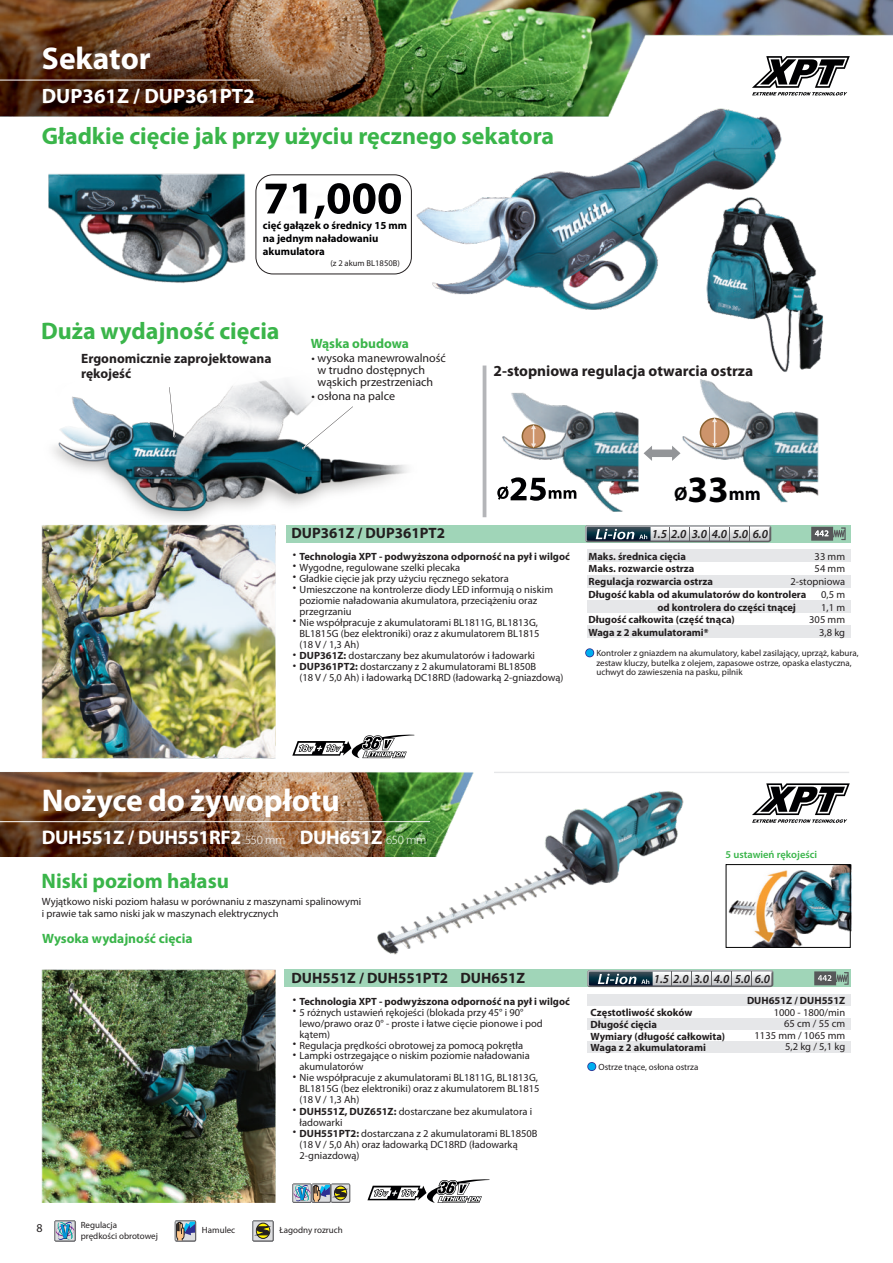
<style>
.page{position:relative;width:893px;height:1263px;background:#fff}
.page>*{position:absolute;margin:0;border:0;box-sizing:border-box;transform-origin:0 0}
.t1{font:700 37.2px "Myriad Pro";color:#000002}
.t2{font:700 31.5px "Myriad Pro";color:#fff}
.t3{font:700 24px "Myriad Pro";color:#3ab54a}
.t4{font:700 21px "Myriad Pro";color:#3ab54a}
.t5{font:700 20.85px "Myriad Pro";color:#fff}
.t6{font:700 19.8px "Myriad Pro";letter-spacing:-.02em;color:#fff}
.t7{font:700 18.6px "Myriad Pro";color:#000002}
.t8{font:700 15.3px "Myriad Pro";color:#231f20}
.t9{font:700 15px "Myriad Pro";color:#231f20}
.t10{font:700 13.5px/15px "Myriad Pro";color:#231f20}
.t11{font:700 13.5px "Myriad Pro";color:#3ab54a}
.t12{font:italic 600 12.3px "Myriad Pro";color:#231f20}
.t13{font:12px/12.1px "Myriad Pro";color:#231f20}
.t14{font:700 10.8px/13.4px "Myriad Pro";color:#000002}
.t15{font:10.5px/10.9px "Myriad Pro";color:#231f20}
.t16{font:700 10.5px/12.8px "Myriad Pro";color:#231f20}
.t17{font:600 10.5px "Myriad Pro";color:#3ab54a}
.t18{font:9px/9.4px "Myriad Pro";color:#231f20}
.t19{font:8.55px "Myriad Pro";color:#231f20}
.s1{font-weight:700}
.s2{font-weight:300;font-size:12.6px}
</style>
<div class="page">
<img style="left:0;top:0;width:893px;height:1203px">
<div style="left:256px;top:175px;width:155px;height:99px;background:#fff;border-radius:17px"></div>
<div style="left:255px;top:174px;width:157px;height:100px;border:1px solid #231f20;border-radius:17px"></div>
<img style="left:260px;top:184px;width:158px;height:87px">
<svg style="left:266px;top:183px;width:135px;height:36px"></svg>
<img style="left:24px;top:68px;width:120px;height:67px">
<hr style="left:0;top:80px;width:259px;height:1px;background:#fff">
<div style="left:522px;top:425px;width:23px;height:23px;background:#cd946b;border-radius:50%"></div>
<div style="left:522px;top:424px;width:24px;height:24px;border:2px solid #8a6231;border-radius:50%"></div>
<div style="left:700px;top:418px;width:29px;height:29px;background:#cd946b;border-radius:50%"></div>
<div style="left:700px;top:418px;width:29px;height:30px;border:2px solid #8a6231;border-radius:50%"></div>
<svg style="left:531px;top:425px;width:5px;height:23px"></svg>
<svg style="left:712px;top:418px;width:5px;height:30px"></svg>
<svg style="left:644px;top:446px;width:36px;height:15px"></svg>
<svg style="left:497px;top:477px;width:79px;height:24px"></svg>
<hr style="left:483px;top:365px;width:3px;height:152px;background:#b4b5b8">
<div style="left:287px;top:525px;width:564px;height:17px;background:#a0d5b8"></div>
<div style="left:587px;top:550px;width:264px;height:12px;background:#e6e7e9"></div>
<div style="left:587px;top:575px;width:264px;height:13px;background:#e6e7e9"></div>
<div style="left:587px;top:600px;width:264px;height:13px;background:#e6e7e9"></div>
<div style="left:587px;top:625px;width:264px;height:13px;background:#e6e7e9"></div>
<svg style="left:585px;top:648px;width:9px;height:9px"></svg>
<div style="left:586px;top:649px;width:7px;height:7px;background:#00aeef;border-radius:50%"></div>
<svg style="left:585px;top:525px;width:186px;height:17px;background:#9da4a9"></svg>
<svg style="left:811px;top:527px;width:35px;height:14px"></svg>
<hr style="left:0;top:821px;width:430px;height:1px;background:#fff">
<div style="left:726px;top:864px;width:124px;height:83px;border:1px solid #030303"></div>
<div style="left:587px;top:994px;width:264px;height:12px;background:#e6e7e9"></div>
<div style="left:587px;top:1018px;width:264px;height:11px;background:#e6e7e9"></div>
<div style="left:587px;top:1041px;width:264px;height:12px;background:#e6e7e9"></div>
<div style="left:285px;top:970px;width:566px;height:17px;background:#a0d5b8"></div>
<svg style="left:814px;top:971px;width:35px;height:14px"></svg>
<div style="left:292px;top:1184px;width:20px;height:19px;background:#636366;border-radius:2px"></div>
<div style="left:312px;top:1184px;width:19px;height:19px;background:#636366;border-radius:2px"></div>
<div style="left:331px;top:1184px;width:19px;height:19px;background:#636366;border-radius:2px"></div>
<svg style="left:292px;top:1184px;width:58px;height:18px"></svg>
<svg style="left:587px;top:1062px;width:9px;height:9px"></svg>
<div style="left:588px;top:1063px;width:7px;height:7px;background:#00aeef;border-radius:50%"></div>
<svg style="left:587px;top:970px;width:187px;height:17px;background:#9ca3a9"></svg>
<svg style="left:752px;top:783px;width:98px;height:40px"></svg>
<div style="left:54px;top:1220px;width:22px;height:21px;background:#717174;border-radius:2px"></div>
<svg style="left:54px;top:1220px;width:21px;height:21px"></svg>
<svg style="left:175px;top:1220px;width:21px;height:21px"></svg>
<div style="left:252px;top:1220px;width:22px;height:21px;background:#717174;border-radius:2px"></div>
<svg style="left:252px;top:1220px;width:21px;height:21px"></svg>
<svg style="left:752px;top:56px;width:98px;height:39px"></svg>
<div style="left:494px;top:772px;width:355px;height:1px;border:1px solid #e6e7e9"></div>
<h2 class="t2" style="left:42px;top:45px;width:111px">Sekator</h2>
<h3 class="t5" style="left:42px;top:88px;width:214px">DUP361Z / DUP361PT2</h3>
<h3 class="t3" style="left:42px;top:126px;width:514px">Gładkie cięcie jak przy użyciu ręcznego sekatora</h3>
<p class="t14" style="left:263px;top:219px;width:146px">cięć gałązek o średnicy 15 mm na jednym naładowaniu akumulatora</p>
<p class="t19" style="left:330px;top:260px;width:71px">(z 2 akum BL1850B)</p>
<h3 class="t3" style="left:41px;top:321px;width:240px">Duża wydajność cięcia</h3>
<p class="t10" style="left:81px;top:352px;width:192px">Ergonomicznie zaprojektowana rękojeść</p>
<p class="t11" style="left:311px;top:338px;width:100px">Wąska obudowa</p>
<p class="t13" style="left:312px;top:352px;width:136px">• wysoka manewrowalność</p>
<p class="t13" style="left:318px;top:365px;width:117px">w trudno dostępnych wąskich przestrzeniach</p>
<p class="t13" style="left:312px;top:391px;width:85px">• osłona na palce</p>
<h3 class="t8" style="left:494px;top:364px;width:261px">2-stopniowa regulacja otwarcia ostrza</h3>
<h3 class="t9" style="left:291px;top:527px;width:155px">DUP361Z / DUP361PT2</h3>
<h1 class="t1" style="left:687px;top:474px;width:43px">33</h1>
<h3 class="t7" style="left:674px;top:486px;width:15px">Ø</h3>
<h3 class="t7" style="left:729px;top:486px;width:34px">mm</h3>
<p class="t12" style="left:652px;top:529px;width:118px">1.5 2.0 3.0 4.0 5.0 6.0</p>
<p class="t16" style="left:300px;top:551px;width:272px">Technologia XPT - podwyższona odporność na pył i wilgoć</p>
<p class="t15" style="left:300px;top:563px;width:265px">Wygodne, regulowane szelki plecaka<br>Gładkie cięcie jak przy użyciu ręcznego sekatora Umieszczone na kontrolerze diody LED informują o niskim poziomie naładowania akumulatora, przeciążeniu oraz przegrzaniu<br>Nie współpracuje z akumulatorami BL1811G, BL1813G, BL1815G (bez elektroniki) oraz z akumulatorem BL1815<br>(18 V / 1,3 Ah)<br><span class="s1">DUP361Z:</span> dostarczany bez akumulatorów i ładowarki <span class="s1">DUP361PT2:</span> dostarczany z 2 akumulatorami BL1850B<br>(18 V / 5,0 Ah) i ładowarką DC18RD (ładowarką 2-gniazdową)</p>
<p class="t16" style="left:588px;top:550px;width:219px">Maks. średnica cięcia<br>Maks. rozwarcie ostrza<br>Regulacja rozwarcia ostrza<br>Długość kabla od akumulatorów do kontrolera</p>
<p class="t15" style="left:790px;top:551px;width:56px;line-height:12.8px;text-align:right">33 mm<br>54 mm<br>2-stopniowa<br>0,5 m<br>1,1 m<br>305 mm<br>3,8 kg</p>
<p class="t18" style="left:596px;top:649px;width:264px">Kontroler z gniazdem na akumulatory, kabel zasilający, uprząż, kabura, zestaw kluczy, butelka z olejem, zapasowe ostrze, opaska elastyczna, uchwyt do zawieszenia na pasku, pilnik</p>
<p class="t16" style="left:657px;top:602px;width:140px">od kontrolera do części tnącej</p>
<p class="t16" style="left:588px;top:614px;width:148px">Długość całkowita (część tnąca)<br>Waga z 2 akumulatorami*</p>
<h2 class="t2" style="left:42px;top:787px;width:300px">Nożyce do żywopłotu</h2>
<h3 class="t6" style="left:42px;top:829px;width:386px">DUH551Z / DUH551RF2 <span class="s2">550 mm</span> DUH651Z <span class="s2">650 mm</span></h3>
<h3 class="t4" style="left:42px;top:872px;width:189px">Niski poziom hałasu</h3>
<p class="t15" style="left:42px;top:897px;width:321px">Wyjątkowo niski poziom hałasu w porównaniu z maszynami spalinowymi</p>
<p class="t15" style="left:42px;top:909px;width:238px">i prawie tak samo niski jak w maszynach elektrycznych</p>
<p class="t11" style="left:42px;top:933px;width:152px">Wysoka wydajność cięcia</p>
<h3 class="t9" style="left:291px;top:971px;width:235px">DUH551Z / DUH551PT2 DUH651Z</h3>
<p class="t17" style="left:726px;top:850px;width:93px">5 ustawień rękojeści</p>
<p class="t12" style="left:654px;top:974px;width:118px">1.5 2.0 3.0 4.0 5.0 6.0</p>
<p class="t16" style="left:300px;top:996px;width:272px">Technologia XPT - podwyższona odporność na pył i wilgoć</p>
<p class="t15" style="left:300px;top:1007px;width:245px">5 różnych ustawień rękojeści (blokada przy 45° i 90° lewo/prawo oraz 0° - proste i łatwe cięcie pionowe i pod kątem)<br>Regulacja prędkości obrotowej za pomocą pokrętła Lampki ostrzegające o niskim poziomie naładowania akumulatorów<br>Nie współpracuje z akumulatorami BL1811G, BL1813G, BL1815G (bez elektroniki) oraz z akumulatorem BL1815 (18 V / 1,3 Ah)<br><span class="s1">DUH551Z, DUZ651Z:</span> dostarczane bez akumulatora i ładowarki<br><span class="s1">DUH551PT2:</span> dostarczana z 2 akumulatorami BL1850B (18 V / 5,0 Ah) oraz ładowarką DC18RD (ładowarką 2-gniazdową)</p>
<p class="t16" style="left:591px;top:1007px;width:136px;line-height:11.9px">Częstotliwość skoków<br>Długość cięcia<br>Wymiary (długość całkowita)<br>Waga z 2 akumulatorami</p>
<p class="t18" style="left:598px;top:1063px;width:101px">Ostrze tnące, osłona ostrza</p>
<p class="t16" style="left:747px;top:995px;width:100px">DUH651Z / DUH551Z</p>
<p class="t15" style="left:755px;top:1007px;width:92px;line-height:11.6px;text-align:right">1000 - 1800/min<br>65 cm / 55 cm<br>1135 mm / 1065 mm<br>5,2 kg / 5,1 kg</p>
<p class="t18" style="left:81px;top:1220px;width:79px;line-height:11.2px">Regulacja<br>prędkości obrotowej</p>
<p class="t13" style="left:36px;top:1223px;width:8px">8</p>
<p class="t18" style="left:280px;top:1226px;width:65px">Łagodny rozruch</p>
<p class="t18" style="left:202px;top:1226px;width:35px">Hamulec</p>
</div>
